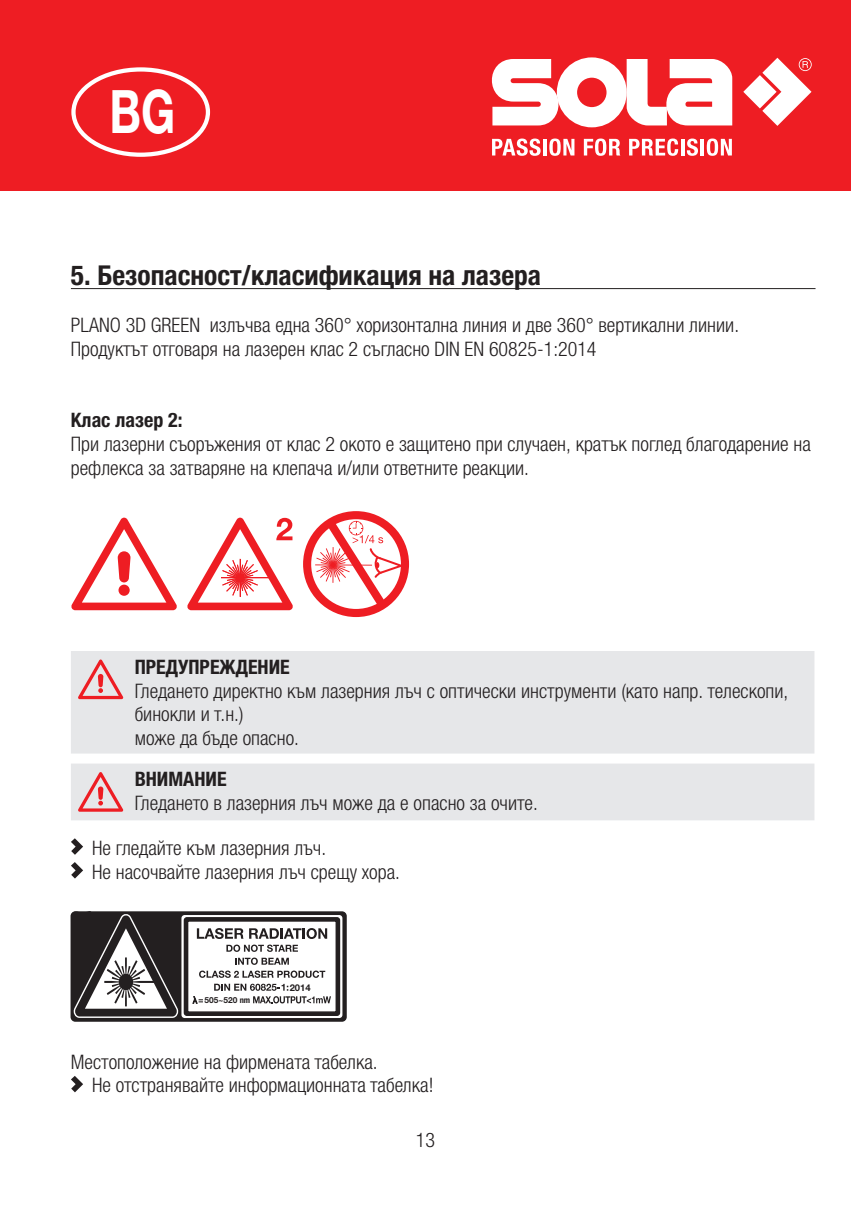
<style>
.page{position:relative;width:851px;height:1205px;background:#fff}
.page>*{position:absolute;margin:0;border:0;box-sizing:border-box;transform-origin:0 0}
.t1{font:700 60px "Helvetica Neue LTW1 G";color:#fff;scale:.75 1}
.t2{font:700 condensed 27.5px "Helvetica Neue LTW1 G";color:#231f20}
.t3{font:300 condensed 20px/23.8px "Helvetica Neue LTW1 G";color:#231f20}
.t4{font:700 condensed 20px "Helvetica Neue LTW1 G";color:#231f20}
.t5{font:700 9.5px "Helvetica Neue LTW1 G";color:#231f20}
.t6{font:700 8.25px "Helvetica Neue LTW1 G";color:#231f20}
.s1{font-stretch:condensed}
</style>
<div class="page">
<div style="left:0;top:0;width:850px;height:191px;background:#ee1d23"></div>
<svg style="left:491px;top:57px;width:241px;height:70px"></svg>
<svg style="left:743px;top:58px;width:68px;height:68px"></svg>
<svg style="left:492px;top:139px;width:48px;height:17px"></svg>
<hr style="left:543px;top:139px;width:3px;height:16px;background:#fff">
<svg style="left:549px;top:139px;width:25px;height:17px"></svg>
<svg style="left:583px;top:139px;width:37px;height:17px"></svg>
<svg style="left:629px;top:139px;width:49px;height:17px"></svg>
<hr style="left:681px;top:139px;width:3px;height:16px;background:#fff">
<svg style="left:686px;top:139px;width:11px;height:17px"></svg>
<hr style="left:700px;top:139px;width:3px;height:16px;background:#fff">
<svg style="left:706px;top:139px;width:25px;height:17px"></svg>
<div style="left:71px;top:67px;width:139px;height:90px;border:4px solid #fff;border-radius:50%"></div>
<hr style="left:71px;top:288px;width:744px;height:1px;background:#231f20">
<svg style="left:71px;top:518px;width:106px;height:92px"></svg>
<svg style="left:187px;top:518px;width:106px;height:92px"></svg>
<svg style="left:303px;top:511px;width:106px;height:106px"></svg>
<div style="left:71px;top:651px;width:743px;height:102px;background:#e6e7e9"></div>
<svg style="left:78px;top:659px;width:45px;height:40px;background:#e8b1b4"></svg>
<div style="left:71px;top:763px;width:743px;height:57px;background:#e6e7e9"></div>
<svg style="left:78px;top:772px;width:45px;height:40px;background:#e8b0b3"></svg>
<svg style="left:71px;top:838px;width:12px;height:17px"></svg>
<svg style="left:71px;top:862px;width:12px;height:16px"></svg>
<svg style="left:71px;top:1076px;width:12px;height:16px"></svg>
<div style="left:71px;top:911px;width:276px;height:111px;background:#231f20;border-radius:5px"></div>
<svg style="left:73px;top:914px;width:268px;height:104px"></svg>
<h1 class="t1" style="left:109px;top:75px;width:89px">BG</h1>
<h2 class="t2" style="left:71px;top:258px;width:471px">5. Безопасност/класификация на лазера</h2>
<p class="t3" style="left:71px;top:313px;width:669px">PLANO 3D GREEN излъчва една 360° хоризонтална линия и две 360° вертикални линии.<br>Продуктът отговаря на лазерен клас 2 съгласно DIN EN 60825-1:2014</p>
<p class="t4" style="left:71px;top:408px;width:113px">Клас лазер 2:</p>
<p class="t3" style="left:71px;top:432px;width:741px">При лазерни съоръжения от клас 2 окото е защитено при случаен, кратък поглед благодарение на рефлекса за затваряне на клепача и/или ответните реакции.</p>
<p class="t4" style="left:135px;top:655px;width:157px">ПРЕДУПРЕЖДЕНИЕ</p>
<p class="t3" style="left:135px;top:679px;width:655px">Гледането директно към лазерния лъч с оптически инструменти (като напр. телескопи, бинокли и т.н.)<br>може да бъде опасно.</p>
<p class="t4" style="left:135px;top:767px;width:93px">ВНИМАНИЕ</p>
<p class="t3" style="left:135px;top:791px;width:404px">Гледането в лазерния лъч може да е опасно за очите.</p>
<p class="t3" style="left:92px;top:836px;width:309px">Не гледайте към лазерния лъч.<br>Не насочвайте лазерния лъч срещу хора.</p>
<p class="t6" style="left:204px;top:995px;width:47px">505~520 <span class="s1">nm</span></p>
<p class="t5" style="left:290px;top:981px;width:22px">2014</p>
<p class="t3" style="left:92px;top:1050px;width:343px;text-indent:-21px">Местоположение на фирмената табелка.<br>Не отстранявайте информационната табелка!</p>
<p class="t3" style="left:416px;top:1128px;width:21px">13</p>
</div>
